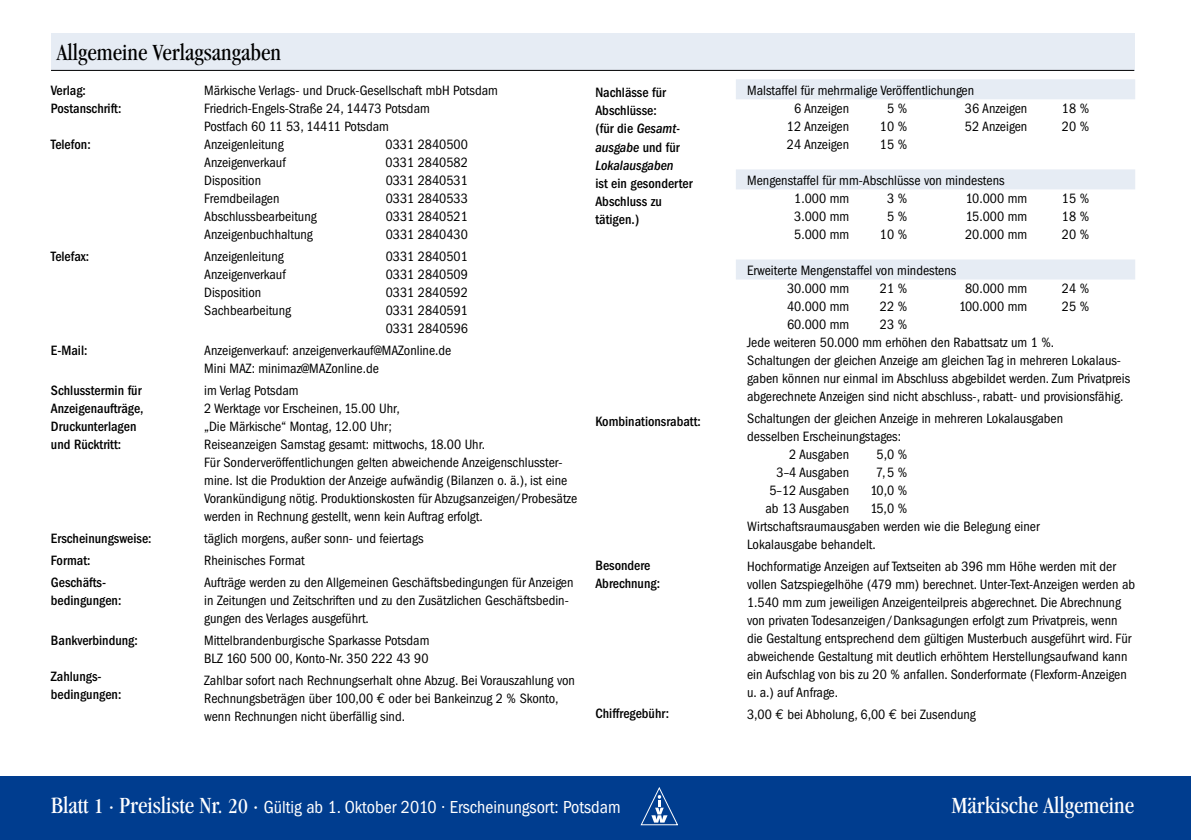
<style>
.page{position:relative;width:1191px;height:840px;background:#fff}
.page>*{position:absolute;margin:0;border:0;box-sizing:border-box;transform-origin:0 0}
.t1{font:condensed 24px "Garamond";color:#000}
.t2{font:condensed 24px "Garamond";color:#fff}
.t3{font:condensed 18px "Franklin Gothic";color:#fff}
.t4{font:condensed 14px/18px "Franklin Gothic";color:#000}
.t5{font:500 condensed 14px/18px "Franklin Gothic";color:#000}
.s1{font-family:"Euro Mono";font-stretch:normal}
.s2{font-style:italic}
.s3{font-family:"Garamond";font-size:24px}
.s4{font-family:"Garamond";font-size:22px}
</style>
<div class="page">
<div style="left:51px;top:33px;width:1083px;height:37px;background:#e6ecf4"></div>
<div style="left:736px;top:79px;width:399px;height:20px;background:#e6ecf4"></div>
<div style="left:736px;top:169px;width:399px;height:20px;background:#e6ecf4"></div>
<div style="left:736px;top:259px;width:399px;height:20px;background:#e6ecf4"></div>
<hr style="left:51px;top:70px;width:1083px;height:1px;background:#000">
<div style="left:0;top:775px;width:1191px;height:64px;background:#003d8f"></div>
<svg style="left:641px;top:787px;width:37px;height:37px"></svg>
<h1 class="t1" style="left:57px;top:39px;width:226px">Allgemeine Verlagsangaben</h1>
<p class="t5" style="left:51px;top:81px;width:72px">Verlag:<br>Postanschrift:</p>
<p class="t5" style="left:51px;top:135px;width:41px">Telefon:</p>
<p class="t5" style="left:51px;top:247px;width:40px">Telefax:</p>
<p class="t5" style="left:51px;top:341px;width:38px">E-Mail:</p>
<p class="t5" style="left:51px;top:381px;width:94px">Schlusstermin für<br>Anzeigenaufträge,<br>Druckunterlagen und Rücktritt:</p>
<p class="t5" style="left:51px;top:527px;width:102px;line-height:22px">Erscheinungsweise:<br>Format:<br>Geschäfts-</p>
<p class="t5" style="left:51px;top:591px;width:72px">bedingungen:</p>
<p class="t5" style="left:51px;top:631px;width:88px">Bankverbindung:</p>
<p class="t5" style="left:51px;top:667px;width:72px">Zahlungs&shy;bedingungen:</p>
<p class="t4" style="left:204px;top:81px;width:295px">Märkische Verlags- und Druck-Gesellschaft mbH Potsdam Friedrich-Engels-Straße 24, 14473 Potsdam<br>Postfach 60 11 53, 14411 Potsdam<br>Anzeigenleitung</p>
<p class="t4" style="left:386px;top:135px;width:84px">0331 2840500</p>
<p class="t4" style="left:204px;top:153px;width:83px">Anzeigenverkauf</p>
<p class="t4" style="left:386px;top:153px;width:84px">0331 2840582</p>
<p class="t4" style="left:204px;top:171px;width:58px">Disposition</p>
<p class="t4" style="left:386px;top:171px;width:84px">0331 2840531</p>
<p class="t4" style="left:204px;top:189px;width:77px">Fremdbeilagen</p>
<p class="t4" style="left:386px;top:189px;width:84px">0331 2840533</p>
<p class="t4" style="left:204px;top:207px;width:114px">Abschlussbearbeitung</p>
<p class="t4" style="left:386px;top:207px;width:84px">0331 2840521</p>
<p class="t4" style="left:204px;top:225px;width:110px">Anzeigenbuchhaltung</p>
<p class="t4" style="left:386px;top:225px;width:84px">0331 2840430</p>
<p class="t4" style="left:204px;top:247px;width:81px">Anzeigenleitung</p>
<p class="t4" style="left:386px;top:247px;width:84px">0331 2840501</p>
<p class="t4" style="left:204px;top:265px;width:83px">Anzeigenverkauf</p>
<p class="t4" style="left:386px;top:265px;width:84px">0331 2840509</p>
<p class="t4" style="left:204px;top:283px;width:58px">Disposition</p>
<p class="t4" style="left:386px;top:283px;width:84px">0331 2840592</p>
<p class="t4" style="left:204px;top:301px;width:88px">Sachbearbeitung</p>
<p class="t4" style="left:386px;top:301px;width:84px">0331 2840591<br>0331 2840596</p>
<p class="t4" style="left:204px;top:341px;width:249px">Anzeigenverkauf: anzeigenverkauf@MAZonline.de<br>Mini MAZ: minimaz@MAZonline.de</p>
<p class="t4" style="left:204px;top:381px;width:374px">im Verlag Potsdam<br>2 Werktage vor Erscheinen, 15.00 Uhr,<br>„Die Märkische“ Montag, 12.00 Uhr;<br>Reiseanzeigen Samstag gesamt: mittwochs, 18.00 Uhr.<br>Für Sonderveröffentlichungen gelten abweichende Anzeigenschlusster&shy;mine. Ist die Produktion der Anzeige aufwändig (Bilanzen o. ä.), ist eine Vorankündigung nötig. Produktionskosten für Abzugsanzeigen/Probesätze werden in Rechnung gestellt, wenn kein Auftrag erfolgt.</p>
<p class="t4" style="left:204px;top:527px;width:371px;line-height:22px">täglich morgens, außer sonn- und feiertags<br>Rheinisches Format<br>Aufträge werden zu den Allgemeinen Geschäftsbedingungen für Anzeigen</p>
<p class="t4" style="left:204px;top:591px;width:366px">in Zeitungen und Zeitschriften und zu den Zusätzlichen Geschäftsbedin&shy;gungen des Verlages ausgeführt.</p>
<p class="t4" style="left:204px;top:631px;width:227px">Mittelbrandenburgische Sparkasse Potsdam<br>BLZ 160 500 00, Konto-Nr. 350 222 43 90</p>
<p class="t4" style="left:204px;top:671px;width:372px">Zahlbar sofort nach Rechnungserhalt ohne Abzug. Bei Vorauszahlung von<br>Rechnungsbeträgen über 100,00 <span class="s1">€</span> oder bei Bankeinzug 2 % Skonto, wenn Rechnungen nicht überfällig sind.</p>
<p class="t5" style="left:595px;top:84px;width:86px">Nachlässe für<br>Abschlüsse:<br>(für die <span class="s2">Gesamt&shy;ausgabe</span> und für<br><span class="s2">Lokalausgaben</span></p>
<p class="t5" style="left:595px;top:174px;width:99px">ist ein gesonderter<br>Abschluss zu tätigen.)</p>
<p class="t5" style="left:595px;top:412px;width:107px">Kombinationsrabatt:</p>
<p class="t5" style="left:595px;top:556px;width:66px">Besondere<br>Abrechnung:</p>
<p class="t5" style="left:595px;top:704px;width:75px">Chiffregebühr:</p>
<p class="t4" style="left:794px;top:81px;width:182px;text-indent:-47px">Malstaffel für mehrmalige Veröffentlichungen<br>6 Anzeigen</p>
<p class="t4" style="left:887px;top:99px;width:22px">5 %</p>
<p class="t4" style="left:965px;top:99px;width:64px">36 Anzeigen</p>
<p class="t4" style="left:1062px;top:99px;width:29px">18 %</p>
<p class="t4" style="left:787px;top:117px;width:64px">12 Anzeigen</p>
<p class="t4" style="left:880px;top:117px;width:29px">10 %</p>
<p class="t4" style="left:965px;top:117px;width:64px">52 Anzeigen</p>
<p class="t4" style="left:1062px;top:117px;width:29px">20 %</p>
<p class="t4" style="left:787px;top:135px;width:64px">24 Anzeigen</p>
<p class="t4" style="left:880px;top:135px;width:29px">15 %</p>
<p class="t4" style="left:794px;top:171px;width:212px;text-indent:-47px">Mengenstaffel für mm-Abschlüsse von mindestens<br>1.000 mm</p>
<p class="t4" style="left:887px;top:189px;width:22px">3 %</p>
<p class="t4" style="left:966px;top:189px;width:63px">10.000 mm</p>
<p class="t4" style="left:1062px;top:189px;width:29px">15 %</p>
<p class="t4" style="left:794px;top:207px;width:57px">3.000 mm</p>
<p class="t4" style="left:887px;top:207px;width:22px">5 %</p>
<p class="t4" style="left:966px;top:207px;width:63px">15.000 mm</p>
<p class="t4" style="left:1062px;top:207px;width:29px">18 %</p>
<p class="t4" style="left:794px;top:225px;width:57px">5.000 mm</p>
<p class="t4" style="left:880px;top:225px;width:29px">10 %</p>
<p class="t4" style="left:965px;top:225px;width:64px">20.000 mm</p>
<p class="t4" style="left:1062px;top:225px;width:29px">20 %</p>
<p class="t4" style="left:787px;top:261px;width:171px;text-indent:-40px">Erweiterte Mengenstaffel von mindestens<br>30.000 mm</p>
<p class="t4" style="left:880px;top:279px;width:29px">21 %</p>
<p class="t4" style="left:965px;top:279px;width:64px">80.000 mm</p>
<p class="t4" style="left:1062px;top:279px;width:29px">24 %</p>
<p class="t4" style="left:787px;top:297px;width:64px">40.000 mm</p>
<p class="t4" style="left:880px;top:297px;width:29px">22 %</p>
<p class="t4" style="left:959px;top:297px;width:70px">100.000 mm</p>
<p class="t4" style="left:1062px;top:297px;width:29px">25 %</p>
<p class="t4" style="left:787px;top:315px;width:64px">60.000 mm</p>
<p class="t4" style="left:747px;top:315px;width:384px;text-indent:133px">23 %<br>Jede weiteren 50.000 mm erhöhen den Rabattsatz um 1 %.<br>Schaltungen der gleichen Anzeige am gleichen Tag in mehreren Lokalaus&shy;gaben können nur einmal im Abschluss abgebildet werden. Zum Privatpreis abgerechnete Anzeigen sind nicht abschluss-, rabatt- und provisionsfähig.</p>
<p class="t4" style="left:747px;top:409px;width:317px">Schaltungen der gleichen Anzeige in mehreren Lokalausgaben</p>
<p class="t4" style="left:747px;top:427px;width:155px">desselben Erscheinungstages:</p>
<p class="t4" style="left:789px;top:445px;width:61px">2 Ausgaben</p>
<p class="t4" style="left:876px;top:445px;width:32px">5,0 %</p>
<p class="t4" style="left:776px;top:463px;width:74px">3–4 Ausgaben</p>
<p class="t4" style="left:875px;top:463px;width:33px">7,5 %</p>
<p class="t4" style="left:769px;top:481px;width:81px">5–12 Ausgaben</p>
<p class="t4" style="left:870px;top:481px;width:38px">10,0 %</p>
<p class="t4" style="left:765px;top:499px;width:85px">ab 13 Ausgaben</p>
<p class="t4" style="left:747px;top:499px;width:294px;text-indent:123px">15,0 %<br>Wirtschaftsraumausgaben werden wie die Belegung einer<br>Lokalausgabe behandelt.</p>
<p class="t4" style="left:747px;top:557px;width:389px">Hochformatige Anzeigen auf Textseiten ab 396 mm Höhe werden mit der vollen Satzspiegelhöhe (479 mm) berechnet. Unter-Text-Anzeigen werden ab 1.540 mm zum jeweiligen Anzeigenteilpreis abgerechnet. Die Abrechnung von privaten Todesanzeigen/Danksagungen erfolgt zum Privatpreis, wenn die Gestaltung entsprechend dem gültigen Musterbuch ausgeführt wird. Für abweichende Gestaltung mit deutlich erhöhtem Herstellungsaufwand kann ein Aufschlag von bis zu 20 % anfallen. Sonderformate (Flexform-Anzeigen u. a.) auf Anfrage.</p>
<p class="t4" style="left:747px;top:705px;width:230px">3,00 <span class="s1">€</span> bei Abholung, 6,00 <span class="s1">€</span> bei Zusendung</p>
<p class="t3" style="left:51px;top:796px;width:571px"><span class="s3">Blatt</span> <span class="s4">1</span> <span class="s3">· Preisliste Nr.</span> <span class="s4">20</span> <span class="s3">·</span> Gültig ab 1. Oktober 2010 · Erscheinungsort: Potsdam</p>
<h1 class="t2" style="left:951px;top:791px;width:184px">Märkische Allgemeine</h1>
</div>
